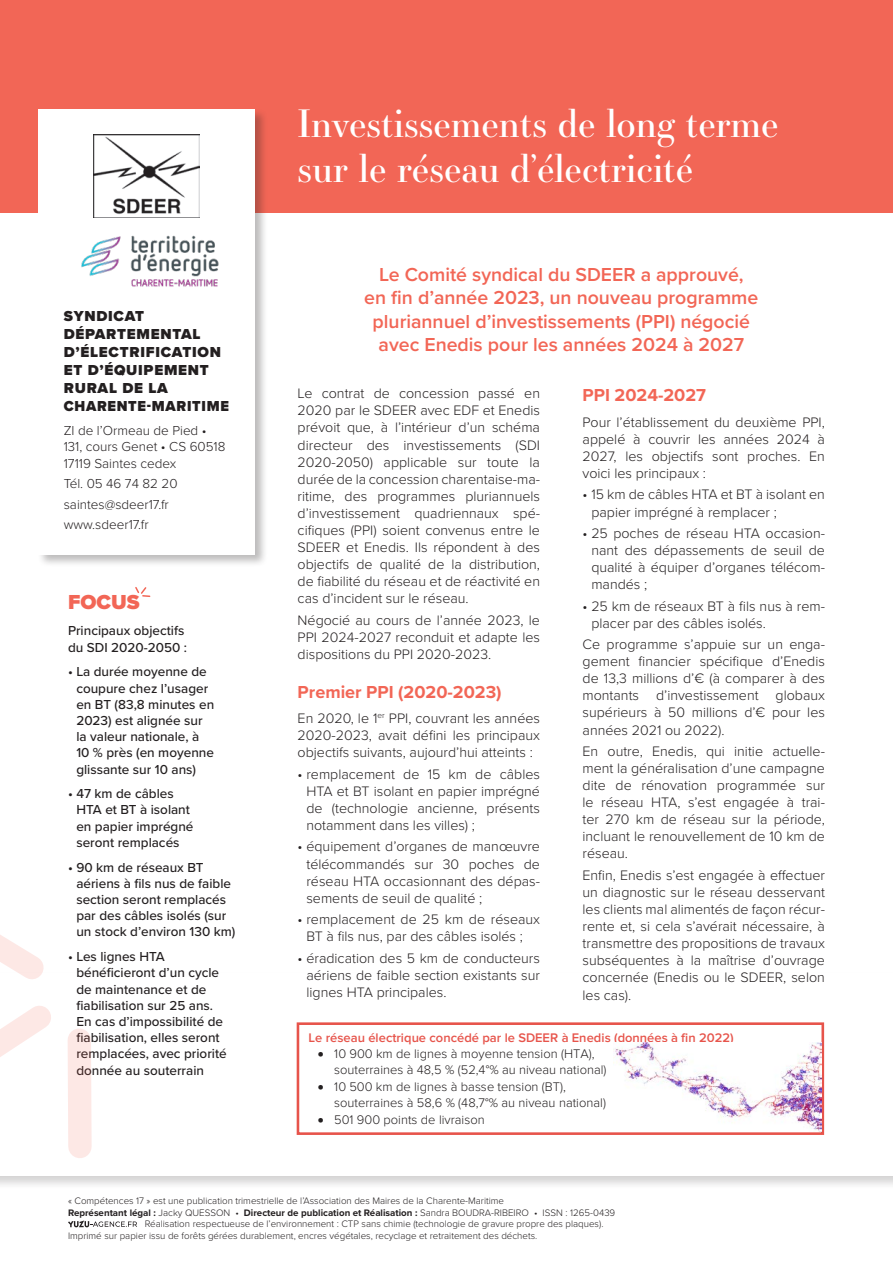
<style>
.page{position:relative;width:893px;height:1263px;background:#fff}
.page>*{position:absolute;margin:0;border:0;box-sizing:border-box;transform-origin:0 0}
.t1{font:37.5px/45px "Essonnes Display";color:#fff}
.t2{font:900 21px "Proxima Nova";color:#f26656}
.t3{font:600 19.5px/23.4px "Proxima Nova";color:#f26656;text-align:center}
.t4{font:700 18px "Proxima Nova";color:#f26656}
.t5{font:900 15px/18px "Proxima Nova";letter-spacing:.05em;color:#231f20}
.t6{font:300 14.25px/17.1px "Proxima Nova";color:#231f20;text-align:justify}
.t7{font:500 13.5px/16.2px "Proxima Nova";color:#231f20}
.t8{font:300 13.5px/16.2px "Proxima Nova";color:#231f20}
.t9{font:300 12.9px/15.8px "Proxima Nova";color:#231f20}
.t10{font:600 12.9px "Proxima Nova";color:#e7544b}
.t11{font:300 9.75px "Proxima Nova";color:#231f20}
.t12{font:700 9.75px "Proxima Nova";color:#231f20}
.s1{font-weight:300}
</style>
<div class="page">
<div style="left:0;top:971px;width:893px;height:219px;background:#231f20;opacity:.2"></div>
<div style="left:0;top:973px;width:893px;height:203px;background:#fff"></div>
<svg style="left:68px;top:1220px;width:69px;height:7px"></svg>
<div style="left:0;top:0;width:893px;height:213px;background:#f26656"></div>
<div style="left:37px;top:108px;width:231px;height:460px;background:#231f20;opacity:.3"></div>
<div style="left:38px;top:109px;width:217px;height:445px;background:#fff"></div>
<img style="left:94px;top:134px;width:106px;height:84px">
<img style="left:81px;top:235px;width:138px;height:52px">
<svg style="left:135px;top:587px;width:16px;height:10px"></svg>
<svg style="left:0;top:935px;width:103px;height:223px"></svg>
<div style="left:297px;top:1022px;width:527px;height:113px;border:3px solid #e7544b"></div>
<img style="left:613px;top:1042px;width:208px;height:90px">
<p class="t5" style="left:64px;top:306px;width:167px">SYNDICAT<br>DÉPARTEMENTAL<br>D’ÉLECTRIFICATION<br>ET D’ÉQUIPEMENT<br>RURAL DE LA<br>CHARENTE-MARITIME</p>
<p class="t8" style="left:64px;top:422px;width:163px">ZI de l’Ormeau de Pied •<br>131, cours Genet • CS 60518<br>17119 Saintes cedex</p>
<p class="t8" style="left:64px;top:473px;width:115px;line-height:20.4px">Tél. 05 46 74 82 20 saintes@sdeer17.fr www.sdeer17.fr</p>
<h2 class="t2" style="left:68px;top:586px;width:73px">FOCUS</h2>
<p class="t7" style="left:68px;top:622px;width:121px">Principaux objectifs du SDI 2020-2050 :</p>
<p class="t7" style="left:76px;top:663px;width:139px;text-indent:-8px">• La durée moyenne de coupure chez l’usager en BT (83,8 minutes en<br>2023) est alignée sur la valeur nationale, à<br>10 % près (en moyenne glissante sur 10 ans)</p>
<p class="t7" style="left:76px;top:785px;width:119px;text-indent:-8px">• 47 km de câbles<br>HTA et BT à isolant en papier imprégné seront remplacés</p>
<p class="t7" style="left:76px;top:858px;width:161px;text-indent:-8px">• 90 km de réseaux BT aériens à fils nus de faible section seront remplacés par des câbles isolés (sur un stock d’environ 130 km)</p>
<p class="t7" style="left:76px;top:948px;width:152px;text-indent:-8px">• Les lignes HTA bénéficieront d’un cycle de maintenance et de fiabilisation sur 25 ans.<br>En cas d’impossibilité de fiabilisation, elles seront remplacées, avec priorité donnée au souterrain</p>
<h1 class="t1" style="left:298px;top:100px;width:482px">Investissements de long terme sur le réseau d’électricité</h1>
<h3 class="t3" style="left:364px;top:262px;width:396px">Le Comité syndical du SDEER a approuvé,<br>en fin d’année 2023, un nouveau programme pluriannuel d’investissements (PPI) négocié avec Enedis pour les années 2024 à 2027</h3>
<p class="t6" style="left:298px;top:384px;width:244px">Le contrat de concession passé en 2020 par le SDEER avec EDF et Enedis prévoit que, à l’intérieur d’un schéma directeur des investissements (SDI 2020-2050) applicable sur toute la durée de la concession charentaise-ma&shy;ritime, des programmes pluriannuels d’investissement quadriennaux spé&shy;cifiques (PPI) soient convenus entre le SDEER et Enedis. Ils répondent à des objectifs de qualité de la distribution, de fiabilité du réseau et de réactivité en cas d’incident sur le réseau.</p>
<p class="t6" style="left:298px;top:611px;width:244px">Négocié au cours de l’année 2023, le PPI 2024-2027 reconduit et adapte les dispositions du PPI 2020-2023.</p>
<p class="t4" style="left:298px;top:678px;width:205px">Premier PPI (2020-2023)</p>
<p class="t6" style="left:298px;top:709px;width:244px">En 2020, le 1<sup>er</sup> PPI, couvrant les années 2020-2023, avait défini les principaux objectifs suivants, aujourd’hui atteints :</p>
<p class="t6" style="left:306px;top:765px;width:235px;text-indent:-9px">• remplacement de 15 km de câbles HTA et BT isolant en papier imprégné de (technologie ancienne, présents notamment dans les villes) ;</p>
<p class="t6" style="left:306px;top:837px;width:235px;text-indent:-9px">• équipement d’organes de manœuvre télécommandés sur 30 poches de réseau HTA occasionnant des dépas&shy;sements de seuil de qualité ;</p>
<p class="t6" style="left:298px;top:910px;width:244px;text-align:center">• remplacement de 25 km de réseaux<br>BT à fils nus, par des câbles isolés ;</p>
<p class="t6" style="left:306px;top:948px;width:235px;text-indent:-9px">• éradication des 5 km de conducteurs aériens de faible section existants sur lignes HTA principales.</p>
<p class="t4" style="left:583px;top:382px;width:125px">PPI 2024-2027</p>
<p class="t6" style="left:583px;top:413px;width:244px">Pour l’établissement du deuxième PPI, appelé à couvrir les années 2024 à 2027, les objectifs sont proches. En voici les principaux :</p>
<p class="t6" style="left:591px;top:485px;width:235px;text-indent:-9px">• 15 km de câbles HTA et BT à isolant en papier imprégné à remplacer ;</p>
<p class="t6" style="left:591px;top:524px;width:235px;text-indent:-9px">• 25 poches de réseau HTA occasion&shy;nant des dépassements de seuil de qualité à équiper d’organes télécom&shy;mandés ;</p>
<p class="t6" style="left:591px;top:596px;width:235px;text-indent:-9px">• 25 km de réseaux BT à fils nus à rem&shy;placer par des câbles isolés.</p>
<p class="t6" style="left:583px;top:635px;width:244px">Ce programme s’appuie sur un enga&shy;gement financier spécifique d’Enedis de 13,3 millions d’€ (à comparer à des montants d’investissement globaux supérieurs à 50 millions d’€ pour les années 2021 ou 2022).</p>
<p class="t6" style="left:583px;top:742px;width:244px">En outre, Enedis, qui initie actuelle&shy;ment la généralisation d’une campagne dite de rénovation programmée sur le réseau HTA, s’est engagée à trai&shy;ter 270 km de réseau sur la période, incluant le renouvellement de 10 km de réseau.</p>
<p class="t6" style="left:583px;top:866px;width:244px">Enfin, Enedis s’est engagée à effectuer un diagnostic sur le réseau desservant les clients mal alimentés de façon récur&shy;rente et, si cela s’avérait nécessaire, à transmettre des propositions de travaux subséquentes à la maîtrise d’ouvrage concernée (Enedis ou le SDEER, selon les cas).</p>
<p class="t10" style="left:309px;top:1030px;width:427px">Le réseau électrique concédé par le SDEER à Enedis (données à fin 2022)</p>
<p class="t9" style="left:334px;top:1046px;width:274px;text-indent:-16px">• 10 900 km de lignes à moyenne tension (HTA), souterraines à 48,5 % (52,4°% au niveau national)</p>
<p class="t9" style="left:334px;top:1079px;width:273px;text-indent:-16px">• 10 500 km de lignes à basse tension (BT), souterraines à 58,6 % (48,7°% au niveau national)</p>
<p class="t9" style="left:318px;top:1111px;width:168px">• 501 900 points de livraison</p>
<p class="t11" style="left:68px;top:1193px;width:438px">« Compétences 17 » est une publication trimestrielle de l’Association des Maires de la Charente-Maritime</p>
<p class="t12" style="left:68px;top:1205px;width:549px">Représentant légal : <span class="s1">Jacky QUESSON •</span> Directeur de publication et Réalisation : <span class="s1">Sandra BOUDRA-RIBEIRO • ISSN : 1265-0439</span></p>
<p class="t11" style="left:145px;top:1217px;width:460px">Réalisation respectueuse de l’environnement : CTP sans chimie (technologie de gravure propre des plaques).</p>
<p class="t11" style="left:68px;top:1228px;width:471px">Imprimé sur papier issu de forêts gérées durablement, encres végétales, recyclage et retraitement des déchets.</p>
</div>
